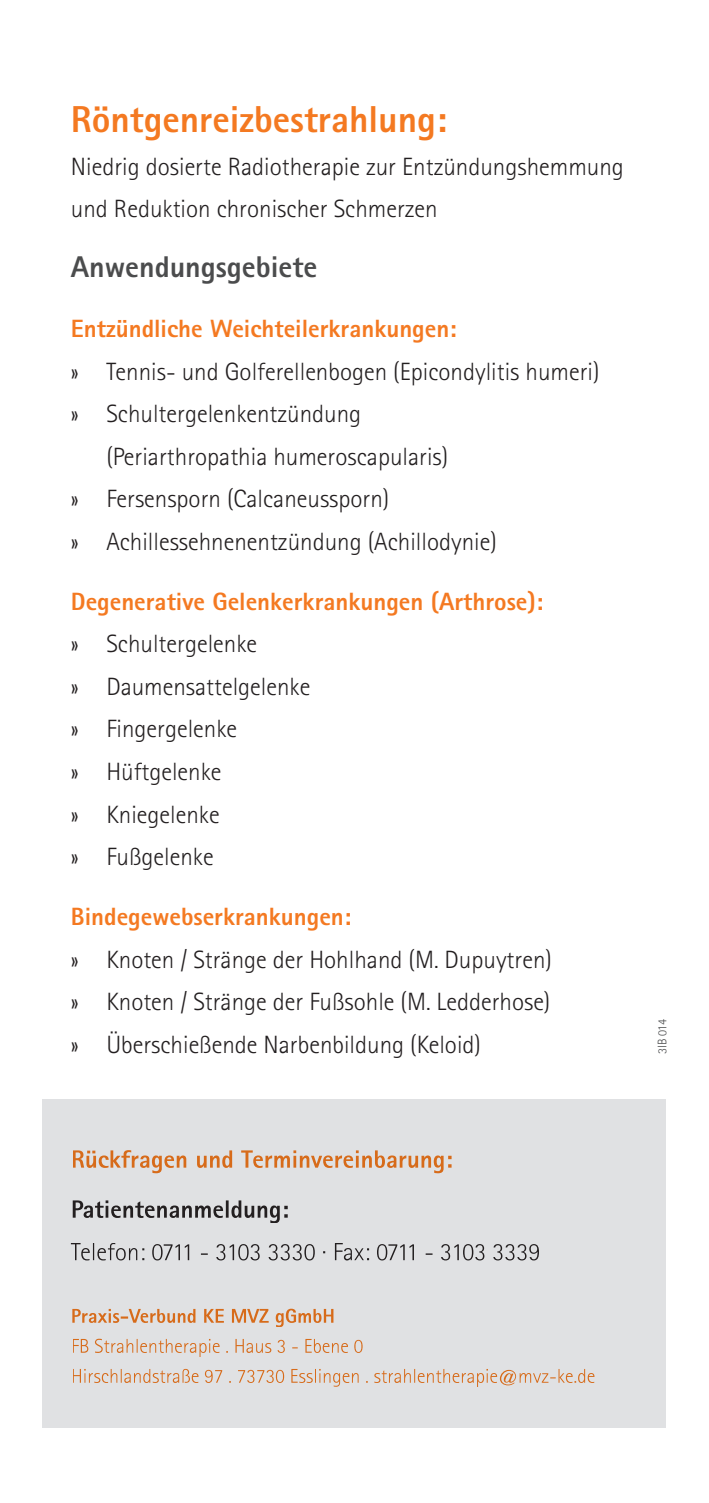
<style>
.page{position:relative;width:709px;height:1503px;background:#fff}
.page>*{position:absolute;margin:0;border:0;box-sizing:border-box;transform-origin:0 0}
.t1{font:800 37.5px "Rotis Sans Serif";color:#f47921}
.t2{font:800 30px "Rotis Sans Serif";color:#4b4c4d}
.t3{font:300 25px/42.5px "Rotis Sans Serif";color:#231f20}
.t4{font:800 25px "Rotis Sans Serif";color:#f47921}
.t5{font:300 12.5px "Rotis Sans Serif";color:#4b4c4d}
</style>
<div class="page">
<div style="left:43px;top:1098px;width:623px;height:329px;background:#e0e1e3"></div>
<svg style="left:73px;top:1150px;width:199px;height:23px"></svg>
<svg style="left:73px;top:1200px;width:181px;height:17px"></svg>
<svg style="left:71px;top:1243px;width:217px;height:17px"></svg>
<svg style="left:72px;top:1308px;width:211px;height:19px"></svg>
<svg style="left:73px;top:1338px;width:132px;height:18px"></svg>
<svg style="left:73px;top:1368px;width:117px;height:14px"></svg>
<h1 class="t1" style="left:71px;top:106px;width:377px">Röntgenreizbestrahlung:</h1>
<p class="t3" style="left:71px;top:147px;width:554px">Niedrig dosierte Radiotherapie zur Entzündungshemmung und Reduktion chronischer Schmerzen</p>
<p class="t2" style="left:71px;top:256px;width:248px">Anwendungsgebiete</p>
<p class="t4" style="left:71px;top:320px;width:387px">Entzündliche Weichteilerkrankungen:</p>
<p class="t3" style="left:71px;top:352px;width:530px">» Tennis- und Golferellenbogen (Epicondylitis humeri)</p>
<p class="t3" style="left:71px;top:395px;width:292px">» Schultergelenkentzündung</p>
<p class="t3" style="left:106px;top:437px;width:343px">(Periarthropathia humeroscapularis)</p>
<p class="t3" style="left:71px;top:480px;width:320px">» Fersensporn (Calcaneussporn)</p>
<p class="t3" style="left:71px;top:522px;width:427px">» Achillessehnenentzündung (Achillodynie)</p>
<p class="t4" style="left:71px;top:592px;width:474px">Degenerative Gelenkerkrankungen (Arthrose):</p>
<p class="t3" style="left:71px;top:625px;width:241px">» Schultergelenke<br>» Daumensattelgelenke » Fingergelenke<br>» Hüftgelenke<br>» Kniegelenke<br>» Fußgelenke</p>
<p class="t4" style="left:71px;top:907px;width:282px">Bindegewebserkrankungen:</p>
<p class="t3" style="left:71px;top:940px;width:482px;text-align:justify">» Knoten / Stränge der Hohlhand (M. Dupuytren) » Knoten / Stränge der Fußsohle (M. Ledderhose) » Überschießende Narbenbildung (Keloid)</p>
<p class="t5" style="left:658px;top:1053px;width:37px;rotate:-90deg">3IB 014</p>
</div>
